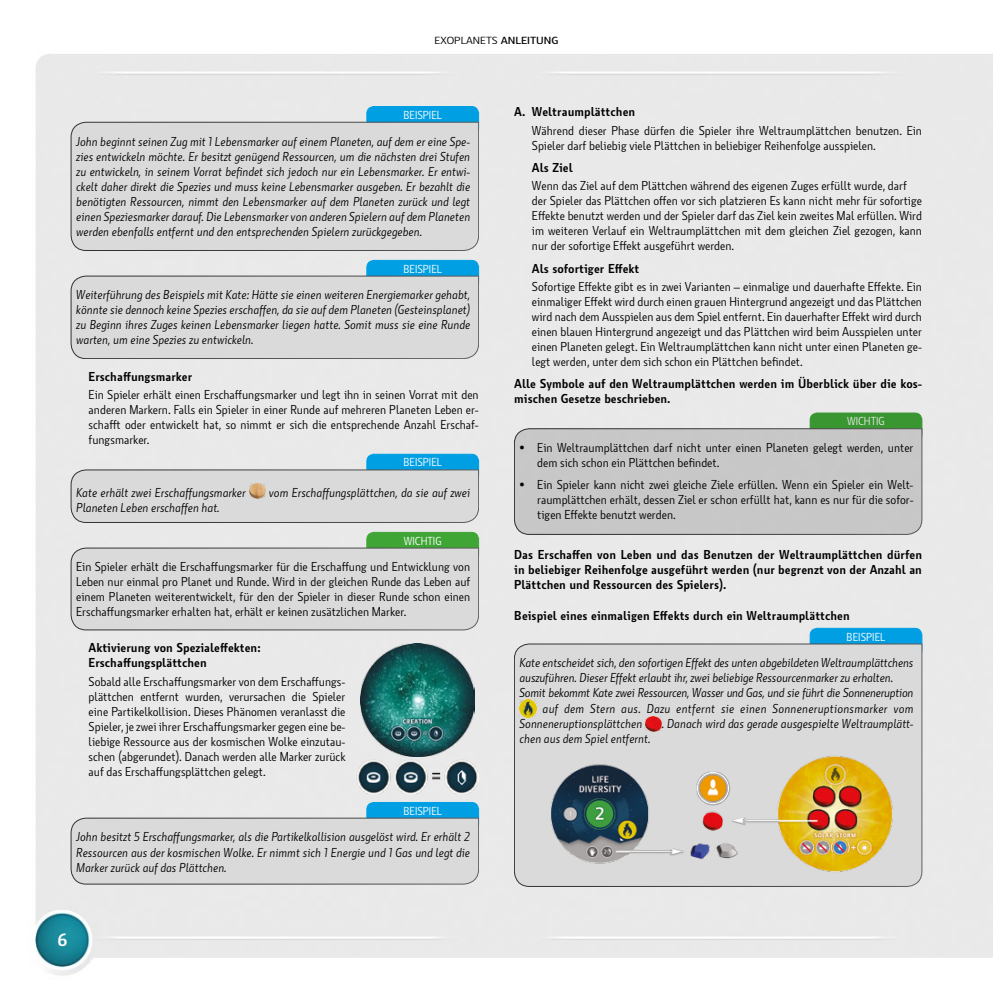
<style>
.page{position:relative;width:993px;height:993px;background:#fff}
.page>*{position:absolute;margin:0;border:0;box-sizing:border-box;transform-origin:0 0}
.t1{font:700 17.5px "Botanika";color:#fff}
.t2{font:12.5px/15px "Botanika Lite";color:#000;text-align:justify}
.t3{font:italic 12.5px/15px "Botanika Lite";color:#000;text-align:justify}
.t4{font:700 12.5px/15px "Botanika";color:#000}
.t5{font:italic 12.5px "Botanika Lite";letter-spacing:-.02em;color:#000}
.t6{font:italic 12.5px "Botanika Lite";letter-spacing:.02em;color:#000}
.t7{font:11.25px "Botanika Lite";color:#fff}
.t8{font:10px "Botanika Lite";color:#000;scale:1.2 1}
.s1{font-family:"Botanika";font-weight:600}
</style>
<div class="page">
<div style="left:35px;top:54px;width:957px;height:922px;background:#e9e9e9"></div>
<div style="left:367px;top:106px;width:111px;height:29px;background:#009fe3;border-radius:7px"></div>
<div style="left:366px;top:106px;width:112px;height:29px;border:1px solid #009fe3;border-radius:7px"></div>
<div style="left:71px;top:122px;width:408px;height:129px;background:#dadada"></div>
<div style="left:367px;top:260px;width:111px;height:29px;background:#009fe3;border-radius:7px"></div>
<div style="left:366px;top:260px;width:112px;height:29px;border:1px solid #009fe3;border-radius:7px"></div>
<div style="left:71px;top:276px;width:408px;height:83px;background:#dadada"></div>
<div style="left:367px;top:454px;width:111px;height:28px;background:#009fe3;border-radius:7px"></div>
<div style="left:366px;top:454px;width:112px;height:28px;border:1px solid #009fe3;border-radius:7px"></div>
<div style="left:71px;top:469px;width:408px;height:53px;background:#dadada"></div>
<img style="left:249px;top:483px;width:16px;height:15px">
<div style="left:367px;top:532px;width:111px;height:28px;background:#3fa535;border-radius:7px"></div>
<div style="left:366px;top:532px;width:112px;height:28px;border:1px solid #3fa535;border-radius:7px"></div>
<div style="left:71px;top:547px;width:408px;height:83px;background:#dadada"></div>
<div style="left:367px;top:802px;width:111px;height:28px;background:#009fe3;border-radius:7px"></div>
<div style="left:366px;top:802px;width:112px;height:28px;border:1px solid #009fe3;border-radius:7px"></div>
<div style="left:71px;top:817px;width:408px;height:67px;background:#dadada"></div>
<img style="left:356px;top:759px;width:122px;height:35px">
<img style="left:361px;top:643px;width:113px;height:113px">
<div style="left:809px;top:413px;width:112px;height:28px;background:#399630;border-radius:7px"></div>
<div style="left:809px;top:413px;width:112px;height:28px;border:1px solid #3fa535;border-radius:7px"></div>
<div style="left:514px;top:428px;width:407px;height:106px;background:#c7c7c7"></div>
<div style="left:809px;top:628px;width:112px;height:28px;background:#009fe3;border-radius:7px"></div>
<div style="left:809px;top:628px;width:112px;height:28px;border:1px solid #009fe3;border-radius:7px"></div>
<div style="left:514px;top:643px;width:407px;height:243px;background:#dadada"></div>
<img style="left:519px;top:699px;width:17px;height:17px">
<img style="left:645px;top:716px;width:16px;height:15px">
<img style="left:514px;top:752px;width:407px;height:123px">
<p class="t8" style="left:434px;top:35px;width:105px">EXOPLANETS <span class="s1">ANLEITUNG</span></p>
<p class="t7" style="left:403px;top:108px;width:40px">BEISPIEL</p>
<p class="t3" style="left:76px;top:134px;width:395px">John beginnt seinen Zug mit 1 Lebensmarker auf einem Planeten, auf dem er eine Spe&shy;zies entwickeln möchte. Er besitzt genügend Ressourcen, um die nächsten drei Stufen zu entwickeln, in seinem Vorrat befindet sich jedoch nur ein Lebensmarker. Er entwi&shy;ckelt daher direkt die Spezies und muss keine Lebensmarker ausgeben. Er bezahlt die benötigten Ressourcen, nimmt den Lebensmarker auf dem Planeten zurück und legt einen Speziesmarker darauf. Die Lebensmarker von anderen Spielern auf dem Planeten werden ebenfalls entfernt und den entsprechenden Spielern zurückgegeben.</p>
<p class="t7" style="left:403px;top:262px;width:40px">BEISPIEL</p>
<p class="t3" style="left:76px;top:287px;width:395px">Weiterführung des Beispiels mit Kate: Hätte sie einen weiteren Energiemarker gehabt, könnte sie dennoch keine Spezies erschaffen, da sie auf dem Planeten (Gesteinsplanet) zu Beginn ihres Zuges keinen Lebensmarker liegen hatte. Somit muss sie eine Runde warten, um eine Spezies zu entwickeln.</p>
<p class="t4" style="left:89px;top:369px;width:105px">Erschaffungsmarker</p>
<p class="t2" style="left:89px;top:387px;width:391px">Ein Spieler erhält einen Erschaffungsmarker und legt ihn in seinen Vorrat mit den anderen Markern. Falls ein Spieler in einer Runde auf mehreren Planeten Leben er&shy;schafft oder entwickelt hat, so nimmt er sich die entsprechende Anzahl Erschaf&shy;fungsmarker.</p>
<p class="t7" style="left:403px;top:455px;width:40px">BEISPIEL</p>
<p class="t3" style="left:76px;top:484px;width:171px">Kate erhält zwei Erschaffungsmarker</p>
<p class="t3" style="left:269px;top:484px;width:203px">vom Erschaffungsplättchen, da sie auf zwei</p>
<p class="t3" style="left:76px;top:499px;width:145px">Planeten Leben erschaffen hat.</p>
<p class="t7" style="left:404px;top:533px;width:39px">WICHTIG</p>
<p class="t2" style="left:76px;top:559px;width:395px">Ein Spieler erhält die Erschaffungsmarker für die Erschaffung und Entwicklung von Leben nur einmal pro Planet und Runde. Wird in der gleichen Runde das Leben auf einem Planeten weiterentwickelt, für den der Spieler in dieser Runde schon einen Erschaffungsmarker erhalten hat, erhält er keinen zusätzlichen Marker.</p>
<p class="t4" style="left:89px;top:640px;width:173px">Aktivierung von Spezialeffekten:<br>Erschaffungsplättchen</p>
<p class="t2" style="left:89px;top:673px;width:258px">Sobald alle Erschaffungsmarker von dem Erschaffungs&shy;plättchen entfernt wurden, verursachen die Spieler eine Partikelkollision. Dieses Phänomen veranlasst die Spieler, je zwei ihrer Erschaffungsmarker gegen eine be&shy;liebige Ressource aus der kosmischen Wolke einzutau&shy;schen (abgerundet). Danach werden alle Marker zurück auf das Erschaffungsplättchen gelegt.</p>
<p class="t7" style="left:403px;top:803px;width:40px">BEISPIEL</p>
<p class="t3" style="left:76px;top:829px;width:395px">John besitzt 5 Erschaffungsmarker, als die Partikelkollision ausgelöst wird. Er erhält 2<br>Ressourcen aus der kosmischen Wolke. Er nimmt sich 1 Energie und 1 Gas und legt die Marker zurück auf das Plättchen.</p>
<h1 class="t1" style="left:57px;top:928px;width:11px">6</h1>
<p class="t4" style="left:514px;top:104px;width:122px">A. Weltraumplättchen</p>
<p class="t2" style="left:531px;top:123px;width:391px">Während dieser Phase dürfen die Spieler ihre Weltraumplättchen benutzen. Ein<br>Spieler darf beliebig viele Plättchen in beliebiger Reihenfolge ausspielen.</p>
<p class="t4" style="left:531px;top:160px;width:42px">Als Ziel</p>
<p class="t2" style="left:531px;top:178px;width:391px;text-align:left">Wenn das Ziel auf dem Plättchen während des eigenen Zuges erfüllt wurde, darf der Spieler das Plättchen offen vor sich platzieren Es kann nicht mehr für sofortige Effekte benutzt werden und der Spieler darf das Ziel kein zweites Mal erfüllen. Wird im weiteren Verlauf ein Weltraumplättchen mit dem gleichen Ziel gezogen, kann nur der sofortige Effekt ausgeführt werden.</p>
<p class="t4" style="left:531px;top:260px;width:109px">Als sofortiger Effekt</p>
<p class="t2" style="left:531px;top:279px;width:391px">Sofortige Effekte gibt es in zwei Varianten – einmalige und dauerhafte Effekte. Ein einmaliger Effekt wird durch einen grauen Hintergrund angezeigt und das Plättchen wird nach dem Ausspielen aus dem Spiel entfernt. Ein dauerhafter Effekt wird durch einen blauen Hintergrund angezeigt und das Plättchen wird beim Ausspielen unter einen Planeten gelegt. Ein Weltraumplättchen kann nicht unter einen Planeten ge&shy;legt werden, unter dem sich schon ein Plättchen befindet.</p>
<p class="t4" style="left:514px;top:376px;width:409px">Alle Symbole auf den Weltraumplättchen werden im Überblick über die kos&shy;mischen Gesetze beschrieben.</p>
<p class="t7" style="left:846px;top:414px;width:39px">WICHTIG</p>
<p class="t2" style="left:537px;top:440px;width:377px;text-indent:-18px">• Ein Weltraumplättchen darf nicht unter einen Planeten gelegt werden, unter dem sich schon ein Plättchen befindet.</p>
<p class="t2" style="left:537px;top:477px;width:377px;text-indent:-18px">• Ein Spieler kann nicht zwei gleiche Ziele erfüllen. Wenn ein Spieler ein Welt&shy;raumplättchen erhält, dessen Ziel er schon erfüllt hat, kann es nur für die sofor&shy;tigen Effekte benutzt werden.</p>
<p class="t4" style="left:514px;top:547px;width:409px;text-align:justify">Das Erschaffen von Leben und das Benutzen der Weltraumplättchen dürfen in beliebiger Reihenfolge ausgeführt werden (nur begrenzt von der Anzahl an Plättchen und Ressourcen des Spielers).</p>
<p class="t4" style="left:514px;top:607px;width:337px">Beispiel eines einmaligen Effekts durch ein Weltraumplättchen</p>
<p class="t7" style="left:846px;top:629px;width:40px">BEISPIEL</p>
<p class="t3" style="left:519px;top:655px;width:395px">Kate entscheidet sich, den sofortigen Effekt des unten abgebildeten Weltraumplättchens</p>
<p class="t3" style="left:519px;top:670px;width:375px">auszuführen. Dieser Effekt erlaubt ihr, zwei beliebige Ressourcenmarker zu erhalten.</p>
<p class="t5" style="left:519px;top:685px;width:395px">Somit bekommt Kate zwei Ressourcen, Wasser und Gas, und sie führt die Sonneneruption</p>
<p class="t6" style="left:542px;top:700px;width:372px">auf dem Stern aus. Dazu entfernt sie einen Sonneneruptionsmarker vom</p>
<p class="t3" style="left:519px;top:715px;width:124px">Sonneneruptionsplättchen</p>
<p class="t3" style="left:661px;top:715px;width:253px">. Danach wird das gerade ausgespielte Weltraumplätt-</p>
<p class="t3" style="left:519px;top:730px;width:132px">chen aus dem Spiel entfernt.</p>
</div>
